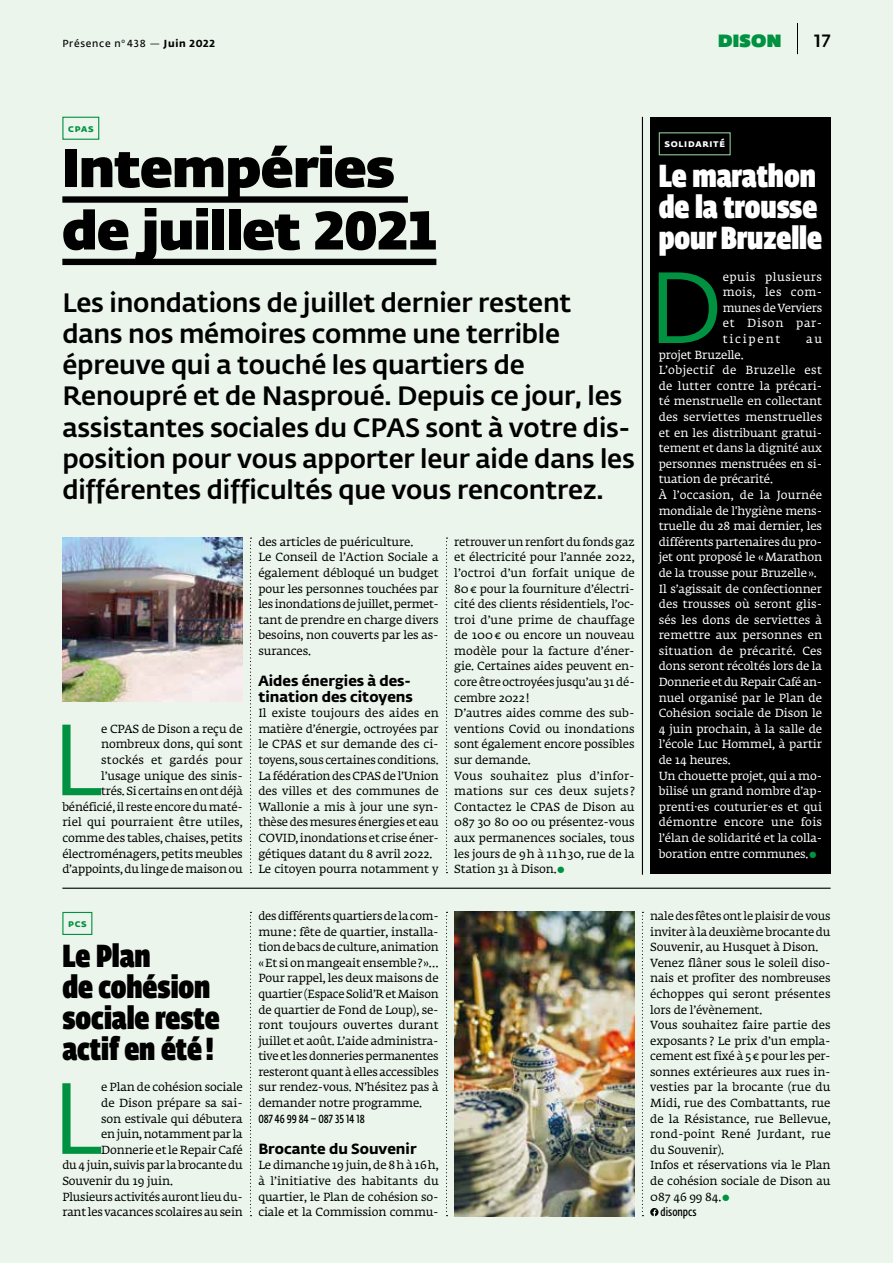
<style>
.page{position:relative;width:893px;height:1263px;background:#ebf5ec}
.page>*{position:absolute;margin:0;border:0;box-sizing:border-box;transform-origin:0 0}
.t1{font:99.9px "Fedra Sans Std";color:#009240}
.t2{font:800 53.25px/62.4px "Fedra Sans Dis Std";color:#000}
.t3{font:31.5px/31.2px "Fedra Sans Dis Std Heavy Cond";color:#000}
.t4{font:31.5px/31.2px "Fedra Sans Dis Std Heavy Cond";color:#fff}
.t5{font:500 26.25px/31.2px "Fedra Sans Std";letter-spacing:-.005em;color:#000}
.t6{font:900 17.7px "Fedra Sans Dis Std";letter-spacing:.05em;color:#009240}
.t7{font:500 17.7px "Fedra Sans Std";color:#000}
.t8{font:700 14.7px/15.6px "Fedra Sans Std";color:#000}
.t9{font:11.7px/15.6px "Fedra Serif A Std";letter-spacing:-.01em;color:#000}
.t10{font:11.7px/15.6px "Fedra Serif A Std";letter-spacing:-.005em;color:#fff;text-align:justify}
.t11{font:600 11.7px "Fedra Sans Cond Std";color:#000}
.t12{font:700 10.5px "Fedra Sans Std";letter-spacing:.07em;color:#fff}
.t13{font:700 10.5px "Fedra Sans Std";color:#009240}
.t14{font:600 10.2px "Fedra Sans Std";letter-spacing:.07em;color:#000}
.s1{font-family:"Fedra Serif A Std";font-weight:400}
.s2{font-weight:700}
.s3{color:#009240}
</style>
<div class="page">
<hr style="left:642px;top:117px;width:1px;height:758px;background:#000">
<svg style="left:250px;top:537px;width:1px;height:336px"></svg>
<svg style="left:446px;top:537px;width:1px;height:336px"></svg>
<div style="left:62px;top:117px;width:37px;height:23px;border:1px solid #009240"></div>
<div style="left:62px;top:196px;width:346px;height:7px;background:#000"></div>
<div style="left:62px;top:259px;width:374px;height:6px;background:#000"></div>
<hr style="left:62px;top:888px;width:769px;height:1px;background:#000">
<svg style="left:250px;top:912px;width:1px;height:304px"></svg>
<svg style="left:446px;top:912px;width:1px;height:304px"></svg>
<svg style="left:642px;top:912px;width:1px;height:304px"></svg>
<img style="left:62px;top:537px;width:181px;height:165px">
<div style="left:62px;top:912px;width:30px;height:23px;border:1px solid #009240"></div>
<svg style="left:650px;top:1208px;width:8px;height:8px"></svg>
<img style="left:454px;top:912px;width:181px;height:304px">
<div style="left:650px;top:117px;width:181px;height:756px;background:#000"></div>
<div style="left:659px;top:132px;width:72px;height:23px;border:1px solid #8fc598"></div>
<hr style="left:797px;top:23px;width:1px;height:31px;background:#000">
<p class="t14" style="left:62px;top:37px;width:154px">Présence n<sup>o</sup> 438 <span class="s1">—</span> <span class="s2">Juin 2022</span></p>
<h3 class="t6" style="left:718px;top:25px;width:64px">DISON</h3>
<h3 class="t7" style="left:814px;top:30px;width:18px">17</h3>
<p class="t13" style="left:68px;top:121px;width:27px">CPAS</p>
<h2 class="t2" style="left:62px;top:133px;width:375px">Intempéries de juillet 2021</h2>
<p class="t5" style="left:62px;top:287px;width:574px">Les inondations de juillet dernier restent dans nos mémoires comme une terrible épreuve qui a touché les quartiers de Renoupré et de Nasproué. Depuis ce jour, les assistantes sociales du CPAS sont à votre dis&shy;position pour vous apporter leur aide dans les différentes difficultés que vous rencontrez.</p>
<p class="t9" style="left:62px;top:722px;width:182px;text-align:right">e CPAS de Dison a reçu de nombreux dons, qui sont stockés et gardés pour l’usage unique des sinis-<br>trés. Si certains en ont déjà bénéficié, il reste encore du maté&shy;riel qui pourraient être utiles, comme des tables, chaises, petits électroménagers, petits meubles d’appoints, du linge de maison ou</p>
<h1 class="t1" style="left:52px;top:700px;width:52px">L</h1>
<p class="t13" style="left:68px;top:916px;width:20px">pcs</p>
<h3 class="t3" style="left:62px;top:938px;width:159px">Le Plan<br>de cohésion sociale reste actif en été !</h3>
<h1 class="t1" style="left:52px;top:1058px;width:52px">L</h1>
<p class="t9" style="left:101px;top:1080px;width:143px">e Plan de cohésion sociale</p>
<p class="t9" style="left:101px;top:1096px;width:143px">de Dison prépare sa sai-</p>
<p class="t9" style="left:101px;top:1112px;width:143px">son estivale qui débutera</p>
<p class="t9" style="left:101px;top:1127px;width:143px">en juin, notamment par la</p>
<p class="t9" style="left:101px;top:1143px;width:143px">Donnerie et le Repair Café</p>
<p class="t9" style="left:62px;top:1158px;width:182px">du 4 juin, suivis par la brocante du</p>
<p class="t9" style="left:62px;top:1174px;width:112px">Souvenir du 19 juin.</p>
<p class="t9" style="left:62px;top:1190px;width:182px">Plusieurs activités auront lieu du-</p>
<p class="t9" style="left:62px;top:1205px;width:182px">rant les vacances scolaires au sein</p>
<p class="t9" style="left:258px;top:535px;width:182px">des articles de puériculture.<br>Le Conseil de l’Action Sociale a également débloqué un budget pour les personnes touchées par les inondations de juillet, permet&shy;tant de prendre en charge divers besoins, non couverts par les as&shy;surances.</p>
<p class="t8" style="left:258px;top:673px;width:156px">Aides énergies à des&shy;tination des citoyens</p>
<p class="t9" style="left:258px;top:706px;width:182px">Il existe toujours des aides en matière d’énergie, octroyées par le CPAS et sur demande des ci&shy;toyens, sous certaines conditions.<br>La fédération des CPAS de l’Union des villes et des communes de<br>Wallonie a mis à jour une syn&shy;thèse des mesures énergies et eau<br>COVID, inondations et crise éner&shy;gétiques datant du 8 avril 2022.<br>Le citoyen pourra notamment y</p>
<p class="t9" style="left:258px;top:909px;width:182px;text-align:justify">des différents quartiers de la com&shy;mune: fête de quartier, installa&shy;tion de bacs de culture, animation «Et si on mangeait ensemble?»… Pour rappel, les deux maisons de quartier (Espace Solid’R et Maison de quartier de Fond de Loup), se&shy;ront toujours ouvertes durant juillet et août. L’aide administra&shy;tive et les donneries permanentes resteront quant à elles accessibles sur rendez-vous. N’hésitez pas à demander notre programme.</p>
<p class="t11" style="left:258px;top:1111px;width:108px">087 46 99 84 – 087 35 14 18</p>
<p class="t8" style="left:258px;top:1141px;width:160px">Brocante du Souvenir</p>
<p class="t9" style="left:258px;top:1158px;width:182px;text-align:justify">Le dimanche 19 juin, de 8h à 16h, à l’initiative des habitants du quartier, le Plan de cohésion so&shy;ciale et la Commission commu-</p>
<p class="t9" style="left:454px;top:535px;width:182px">retrouver un renfort du fonds gaz et électricité pour l’année 2022, l’octroi d’un forfait unique de<br>80€ pour la fourniture d’électri&shy;cité des clients résidentiels, l’oc&shy;troi d’une prime de chauffage de 100€ ou encore un nouveau modèle pour la facture d’éner&shy;gie. Certaines aides peuvent en&shy;core être octroyées jusqu’au 31 dé&shy;cembre 2022!<br>D’autres aides comme des sub&shy;ventions Covid ou inondations sont également encore possibles sur demande.<br>Vous souhaitez plus d’infor&shy;mations sur ces deux sujets ?<br>Contactez le CPAS de Dison au<br>087 30 80 00 ou présentez-vous aux permanences sociales, tous les jours de 9h à 11h30, rue de la<br>Station 31 à Dison.<span class="s3">●</span></p>
<p class="t12" style="left:664px;top:137px;width:62px">solidarité</p>
<h3 class="t4" style="left:659px;top:158px;width:165px">Le marathon de la trousse pour Bruzelle</h3>
<h1 class="t1" style="left:648px;top:248px;width:77px">D</h1>
<p class="t10" style="left:723px;top:270px;width:101px">epuis plusieurs mois, les com&shy;munes de Verviers et Dison par&shy;ticipent</p>
<p class="t10" style="left:806px;top:332px;width:18px">au</p>
<p class="t10" style="left:659px;top:348px;width:165px;text-align:left">projet Bruzelle.<br>L’objectif de Bruzelle est de lutter contre la précari&shy;té menstruelle en collectant des serviettes menstruelles et en les distribuant gratui&shy;tement et dans la dignité aux personnes menstruées en si&shy;tuation de précarité.<br>À l’occasion, de la Journée mondiale de l'hygiène mens&shy;truelle du 28 mai dernier, les différents partenaires du pro&shy;jet ont proposé le «Marathon de la trousse pour Bruzelle».<br>Il s’agissait de confectionner des trousses où seront glis&shy;sés les dons de serviettes à remettre aux personnes en situation de précarité. Ces dons seront récoltés lors de la<br>Donnerie et du Repair Café an&shy;nuel organisé par le Plan de<br>Cohésion sociale de Dison le<br>4 juin prochain, à la salle de l’école Luc Hommel, à partir de 14 heures.<br>Un chouette projet, qui a mo&shy;bilisé un grand nombre d’ap&shy;prenti·es couturier·es et qui démontre encore une fois l’élan de solidarité et la colla&shy;boration entre communes.<span class="s3">●</span></p>
<p class="t9" style="left:650px;top:909px;width:182px">nale des fêtes ont le plaisir de vous inviter à la deuxième brocante du<br>Souvenir, au Husquet à Dison.<br>Venez flâner sous le soleil diso&shy;nais et profiter des nombreuses échoppes qui seront présentes lors de l’évènement.<br>Vous souhaitez faire partie des exposants ? Le prix d’un empla&shy;cement est fixé à 5€ pour les per&shy;sonnes extérieures aux rues in&shy;vesties par la brocante (rue du<br>Midi, rue des Combattants, rue de la Résistance, rue Bellevue, rond-point René Jurdant, rue du Souvenir).<br>Infos et réservations via le Plan de cohésion sociale de Dison au<br>087 46 99 84.<span class="s3">●</span></p>
<p class="t11" style="left:661px;top:1205px;width:38px">disonpcs</p>
</div>
